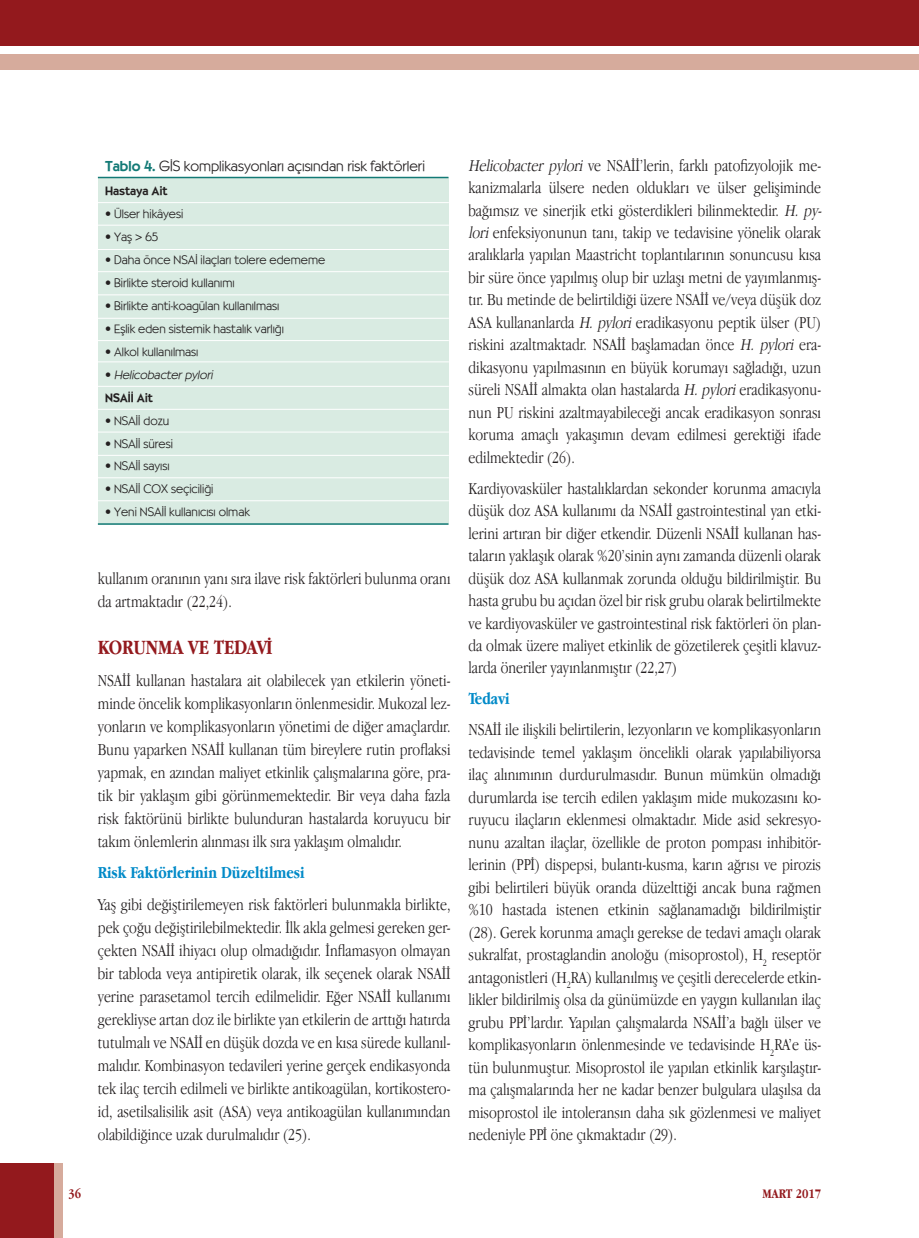
<style>
.page{position:relative;width:919px;height:1238px;background:#fff}
.page>*{position:absolute;margin:0;border:0;box-sizing:border-box;transform-origin:0 0}
.t1{font:700 21px "Apple Garamond";color:#93191d}
.t2{font:300 17.25px/22.5px "Apple Garamond";color:#231f20;text-align:justify}
.t3{font:700 17.25px "Apple Garamond";color:#008ac8}
.t4{font:300 14.25px "Bernhardt";color:#231f20}
.t5{font:700 13.5px "Apple Garamond";color:#93191d}
.t6{font:300 12px "Bernhardt";color:#231f20}
.t7{font:italic 300 12px/23px "Bernhardt";color:#231f20}
.t8{font:500 12px "Bernhardt";color:#231f20}
.s1{font-weight:500;color:#137a76}
.s2{font-family:"Avant Garde TR";font-weight:400}
.s3{font-style:normal}
.s4{font-weight:500;font-style:normal}
.s5{font-style:italic}
</style>
<div class="page">
<div style="left:0;top:1163px;width:54px;height:74px;background:#93191d"></div>
<div style="left:54px;top:1163px;width:8px;height:74px;background:#d6ab9c"></div>
<div style="left:0;top:54px;width:918px;height:15px;background:#d6ab9c"></div>
<div style="left:0;top:0;width:918px;height:45px;background:#93191d"></div>
<div style="left:98px;top:177px;width:350px;height:347px;background:#d9ebe2"></div>
<hr style="left:98px;top:177px;width:350px;height:1px;background:#137a76">
<hr style="left:98px;top:202px;width:351px;height:1px;background:#fff">
<hr style="left:98px;top:225px;width:351px;height:1px;background:#fff">
<hr style="left:98px;top:249px;width:351px;height:1px;background:#fff">
<hr style="left:98px;top:271px;width:351px;height:1px;background:#fff">
<hr style="left:98px;top:294px;width:351px;height:1px;background:#fff">
<hr style="left:98px;top:318px;width:351px;height:1px;background:#fff">
<hr style="left:98px;top:340px;width:351px;height:1px;background:#fff">
<hr style="left:98px;top:361px;width:351px;height:1px;background:#fff">
<hr style="left:98px;top:386px;width:351px;height:1px;background:#fff">
<hr style="left:98px;top:409px;width:351px;height:1px;background:#fff">
<hr style="left:98px;top:431px;width:351px;height:1px;background:#fff">
<hr style="left:98px;top:455px;width:351px;height:1px;background:#fff">
<hr style="left:98px;top:477px;width:351px;height:1px;background:#fff">
<hr style="left:98px;top:500px;width:351px;height:1px;background:#fff">
<hr style="left:98px;top:523px;width:350px;height:1px;background:#137a76">
<p class="t4" style="left:105px;top:157px;width:321px"><span class="s1">Tablo 4.</span> GİS komplikasyonları açısından risk faktörleri</p>
<p class="t8" style="left:105px;top:184px;width:64px">Hastaya Ait</p>
<p class="t6" style="left:105px;top:207px;width:80px">• Ülser hikâyesi</p>
<p class="t6" style="left:105px;top:230px;width:55px">• Yaş <span class="s2">&gt;</span> 65</p>
<p class="t6" style="left:105px;top:253px;width:222px">• Daha önce NSAİ ilaçları tolere edememe</p>
<p class="t6" style="left:105px;top:276px;width:131px">• Birlikte steroid kullanımı</p>
<p class="t6" style="left:105px;top:299px;width:176px">• Birlikte anti-koagülan kullanılması</p>
<p class="t6" style="left:105px;top:322px;width:180px">• Eşlik eden sistemik hastalık varlığı</p>
<p class="t6" style="left:105px;top:344px;width:95px">• Alkol kullanılması</p>
<p class="t7" style="left:105px;top:363px;width:112px"><span class="s3">•</span> Helicobacterpylori<br><span class="s4">NSAİİ Ait</span></p>
<p class="t6" style="left:105px;top:413px;width:66px">• NSAİİ dozu</p>
<p class="t6" style="left:105px;top:436px;width:69px">• NSAİİ süresi</p>
<p class="t6" style="left:105px;top:459px;width:66px">• NSAİİ sayısı</p>
<p class="t6" style="left:105px;top:482px;width:110px">• NSAİİ COX seçiciliği</p>
<p class="t6" style="left:105px;top:505px;width:146px">• Yeni NSAİİ kullanıcısı olmak</p>
<p class="t2" style="left:98px;top:567px;width:354px;line-height:23px">kullanım oranının yanı sıra ilave risk faktörleri bulunma oranı da artmaktadır (22,24).</p>
<p class="t1" style="left:98px;top:635px;width:176px">KORUNMA VE TEDAVİ</p>
<p class="t2" style="left:98px;top:668px;width:354px;line-height:23px">NSAİİ kullanan hastalara ait olabilecek yan etkilerin yöneti&shy;minde öncelik komplikasyonların önlenmesidir. Mukozal lez&shy;yonların ve komplikasyonların yönetimi de diğer amaçlardır.<br>Bunu yaparken NSAİİ kullanan tüm bireylere rutin proflaksi yapmak, en azından maliyet etkinlik çalışmalarına göre, pra&shy;tik bir yaklaşım gibi görünmemektedir. Bir veya daha fazla risk faktörünü birlikte bulunduran hastalarda koruyucu bir takım önlemlerin alınması ilk sıra yaklaşım olmalıdır.</p>
<p class="t3" style="left:98px;top:863px;width:208px">Risk Faktörlerinin Düzeltilmesi</p>
<p class="t2" style="left:98px;top:892px;width:354px;line-height:23px">Yaş gibi değiştirilemeyen risk faktörleri bulunmakla birlikte, pek çoğu değiştirilebilmektedir. İlk akla gelmesi gereken ger&shy;çekten NSAİİ ihiyacı olup olmadığıdır. İnflamasyon olmayan bir tabloda veya antipiretik olarak, ilk seçenek olarak NSAİİ yerine parasetamol tercih edilmelidir. Eğer NSAİİ kullanımı gerekliyse artan doz ile birlikte yan etkilerin de arttığı hatırda tutulmalı ve NSAİİ en düşük dozda ve en kısa sürede kullanıl&shy;malıdır. Kombinasyon tedavileri yerine gerçek endikasyonda tek ilaç tercih edilmeli ve birlikte antikoagülan, kortikostero&shy;id, asetilsalisilik asit (ASA) veya antikoagülan kullanımından olabildiğince uzak durulmalıdır (25).</p>
<p class="t2" style="left:468px;top:153px;width:357px;text-align:left"><span class="s5">Helicobacter pylori</span> ve NSAİİ’lerin, farklı patofizyolojik me&shy;kanizmalarla ülsere neden oldukları ve ülser gelişiminde bağımsız ve sinerjik etki gösterdikleri bilinmektedir. <span class="s5">H. py&shy;lori</span> enfeksiyonunun tanı, takip ve tedavisine yönelik olarak aralıklarla yapılan Maastricht toplantılarının sonuncusu kısa bir süre önce yapılmış olup bir uzlaşı metni de yayımlanmış&shy;tır. Bu metinde de belirtildiği üzere NSAİİ ve/veya düşük doz ASA kullananlarda <span class="s5">H. pylori</span> eradikasyonu peptik ülser (PU) riskini azaltmaktadr. NSAİİ başlamadan önce <span class="s5">H. pylori</span> era&shy;dikasyonu yapılmasının en büyük korumayı sağladığı, uzun süreli NSAİİ almakta olan hastalarda <span class="s5">H.pylori</span>eradikasyonu&shy;nun PU riskini azaltmayabileceği ancak eradikasyon sonrası koruma amaçlı yakaşımın devam edilmesi gerektiği ifade edilmektedir (26).</p>
<p class="t2" style="left:468px;top:476px;width:354px">Kardiyovasküler hastalıklardan sekonder korunma amacıyla düşük doz ASA kullanımı da NSAİİ gastrointestinal yan etki&shy;lerini artıran bir diğer etkendir. Düzenli NSAİİ kullanan has&shy;taların yaklaşık olarak %20’sinin aynı zamanda düzenli olarak düşük doz ASA kullanmak zorunda olduğu bildirilmiştir. Bu hasta grubu bu açıdan özel bir risk grubu olarak belirtilmekte ve kardiyovasküler ve gastrointestinal risk faktörleri ön plan&shy;da olmak üzere maliyet etkinlik de gözetilerek çeşitli klavuz&shy;larda öneriler yayınlanmıştır (22,27)</p>
<p class="t3" style="left:468px;top:689px;width:43px">Tedavi</p>
<p class="t2" style="left:468px;top:718px;width:354px">NSAİİ ile ilişkili belirtilerin, lezyonların ve komplikasyonların tedavisinde temel yaklaşım öncelikli olarak yapılabiliyorsa ilaç alınımının durdurulmasıdır. Bunun mümkün olmadığı durumlarda ise tercih edilen yaklaşım mide mukozasını ko&shy;ruyucu ilaçların eklenmesi olmaktadır. Mide asid sekresyo&shy;nunu azaltan ilaçlar, özellikle de proton pompası inhibitör&shy;lerinin (PPİ) dispepsi, bulantı-kusma, karın ağrısı ve pirozis gibi belirtileri büyük oranda düzelttiği ancak buna rağmen %10 hastada istenen etkinin sağlanamadığı bildirilmiştir (28). Gerek korunma amaçlı gerekse de tedavi amaçlı olarak sukralfat, prostaglandin anoloğu (misoprostol), H<sub>2</sub> reseptör antagonistleri (H<sub>2</sub>RA) kullanılmış ve çeşitli derecelerde etkin&shy;likler bildirilmiş olsa da günümüzde en yaygın kullanılan ilaç grubu PPİ’lardır. Yapılan çalışmalarda NSAİİ’a bağlı ülser ve komplikasyonların önlenmesinde ve tedavisinde H<sub>2</sub>RA’e üs&shy;tün bulunmuştur. Misoprostol ile yapılan etkinlik karşılaştır&shy;ma çalışmalarında her ne kadar benzer bulgulara ulaşılsa da misoprostol ile intoleransın daha sık gözlenmesi ve maliyet nedeniyle PPİ öne çıkmaktadır (29).</p>
<p class="t5" style="left:68px;top:1186px;width:14px">36</p>
<p class="t5" style="left:762px;top:1186px;width:60px">MART 2017</p>
</div>
